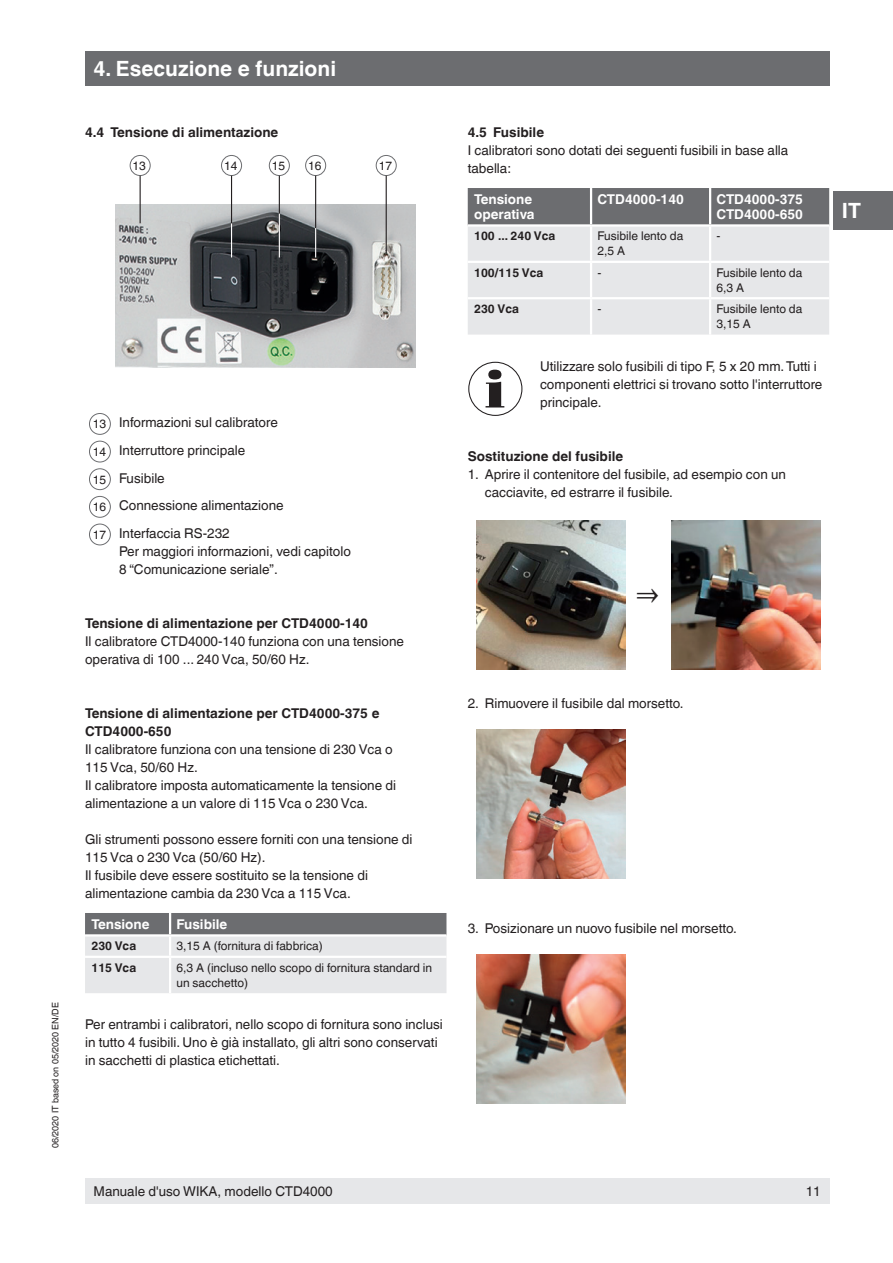
<style>
.page{position:relative;width:893px;height:1263px;background:#fff}
.page>*{position:absolute;margin:0;border:0;box-sizing:border-box;transform-origin:0 0}
.Subheadline2{font:700 30px "Helvetica World";color:#231f20}
.OI-Kopf{font:700 21px "Helvetica World";color:#fff}
.Running_text{font:13.5px/18px "Helvetica World";color:#231f20}
.Subheadline2-2{font:700 13.5px/18px "Helvetica World";color:#231f20}
.Gefahrensymbole{font:13.5px/18px "Helvetica World";color:#231f20}
.Tables_-_Headline{font:700 13.5px/15px "Helvetica World";color:#fff}
.Tables_-_Running_tex{font:12px/15px "Helvetica World";color:#231f20}
.Tables_-_Running_tex-2{font:700 12px "Helvetica World";color:#231f20}
.Zahl___Schrift_im_Kr{font:12px "Helvetica World";color:#231f20}
.t1{font:9px "Helvetica World";color:#231f20}
</style>
<div class="page">
<div style="left:85px;top:1178px;width:744px;height:25px;background:#e6e7e9"></div>
<div style="left:85px;top:51px;width:744px;height:34px;background:#6c6d70"></div>
<div style="left:833px;top:191px;width:60px;height:39px;background:#6c6d70"></div>
<div style="left:89px;top:413px;width:22px;height:22px;border:1px solid #6c6d70;border-radius:50%"></div>
<div style="left:89px;top:441px;width:22px;height:21px;border:1px solid #6c6d70;border-radius:50%"></div>
<div style="left:89px;top:469px;width:22px;height:21px;border:1px solid #6c6d70;border-radius:50%"></div>
<div style="left:89px;top:496px;width:22px;height:21px;border:1px solid #6c6d70;border-radius:50%"></div>
<div style="left:89px;top:524px;width:22px;height:21px;border:1px solid #6c6d70;border-radius:50%"></div>
<svg style="left:85px;top:913px;width:361px;height:80px;background:#c4c5c7"></svg>
<hr style="left:169px;top:913px;width:2px;height:21px;background:#fff">
<hr style="left:85px;top:934px;width:85px;height:2px;background:#fff">
<hr style="left:170px;top:934px;width:276px;height:2px;background:#fff">
<hr style="left:169px;top:936px;width:2px;height:20px;background:#fff">
<hr style="left:85px;top:956px;width:85px;height:2px;background:#fff">
<hr style="left:170px;top:956px;width:276px;height:2px;background:#fff">
<hr style="left:169px;top:958px;width:2px;height:35px;background:#fff">
<img style="left:116px;top:204px;width:300px;height:164px">
<div style="left:130px;top:155px;width:20px;height:21px;border:1px solid #6c6d70;border-radius:50%"></div>
<div style="left:221px;top:155px;width:21px;height:21px;border:1px solid #6c6d70;border-radius:50%"></div>
<div style="left:269px;top:155px;width:21px;height:21px;border:1px solid #6c6d70;border-radius:50%"></div>
<div style="left:305px;top:155px;width:21px;height:21px;border:1px solid #6c6d70;border-radius:50%"></div>
<div style="left:376px;top:155px;width:20px;height:21px;border:1px solid #6c6d70;border-radius:50%"></div>
<hr style="left:231px;top:176px;width:1px;height:81px;background:#231f20">
<hr style="left:231px;top:223px;width:1px;height:34px;background:#fff">
<hr style="left:140px;top:176px;width:1px;height:47px;background:#231f20">
<hr style="left:279px;top:176px;width:1px;height:81px;background:#231f20">
<hr style="left:279px;top:214px;width:1px;height:43px;background:#fff">
<hr style="left:315px;top:176px;width:1px;height:81px;background:#231f20">
<svg style="left:315px;top:228px;width:1px;height:29px"></svg>
<hr style="left:386px;top:176px;width:1px;height:77px;background:#231f20">
<svg style="left:468px;top:188px;width:361px;height:147px;background:#c6c7ca"></svg>
<hr style="left:590px;top:188px;width:2px;height:36px;background:#fff">
<hr style="left:709px;top:188px;width:2px;height:36px;background:#fff">
<hr style="left:468px;top:224px;width:123px;height:3px;background:#fff">
<hr style="left:591px;top:224px;width:119px;height:3px;background:#fff">
<hr style="left:590px;top:227px;width:2px;height:34px;background:#fff">
<hr style="left:710px;top:224px;width:119px;height:3px;background:#fff">
<hr style="left:709px;top:227px;width:2px;height:34px;background:#fff">
<hr style="left:468px;top:261px;width:123px;height:2px;background:#fff">
<hr style="left:591px;top:261px;width:119px;height:2px;background:#fff">
<hr style="left:590px;top:263px;width:2px;height:34px;background:#fff">
<hr style="left:710px;top:261px;width:119px;height:2px;background:#fff">
<hr style="left:709px;top:263px;width:2px;height:34px;background:#fff">
<hr style="left:468px;top:297px;width:123px;height:2px;background:#fff">
<hr style="left:591px;top:297px;width:119px;height:2px;background:#fff">
<hr style="left:590px;top:299px;width:2px;height:36px;background:#fff">
<hr style="left:710px;top:297px;width:119px;height:2px;background:#fff">
<hr style="left:709px;top:299px;width:2px;height:36px;background:#fff">
<img style="left:476px;top:521px;width:149px;height:148px">
<img style="left:672px;top:521px;width:149px;height:148px">
<svg style="left:486px;top:370px;width:18px;height:37px"></svg>
<div style="left:468px;top:362px;width:54px;height:54px;border:1px solid #231f20;border-radius:50%"></div>
<img style="left:476px;top:729px;width:149px;height:149px">
<img style="left:476px;top:954px;width:149px;height:149px">
<p class="t1" style="left:50px;top:1148px;width:147px;rotate:-90deg">06/2020 IT based on 05/2020 EN/DE</p>
<p class="OI-Kopf" style="left:94px;top:56px;width:244px">4. Esecuzione e funzioni</p>
<p class="Subheadline2-2" style="left:85px;top:124px;width:195px">4.4 Tensione di alimentazione</p>
<p class="Zahl___Schrift_im_Kr" style="left:133px;top:159px;width:15px">13</p>
<p class="Zahl___Schrift_im_Kr" style="left:224px;top:159px;width:15px">14</p>
<p class="Zahl___Schrift_im_Kr" style="left:272px;top:159px;width:15px">15</p>
<p class="Zahl___Schrift_im_Kr" style="left:308px;top:159px;width:15px">16</p>
<p class="Zahl___Schrift_im_Kr" style="left:379px;top:159px;width:15px">17</p>
<p class="Zahl___Schrift_im_Kr" style="left:93px;top:417px;width:15px">13</p>
<p class="Running_text" style="left:119px;top:414px;width:160px">Informazioni sul calibratore</p>
<p class="Zahl___Schrift_im_Kr" style="left:93px;top:445px;width:15px">14</p>
<p class="Running_text" style="left:119px;top:441px;width:128px">Interruttore principale</p>
<p class="Zahl___Schrift_im_Kr" style="left:93px;top:472px;width:15px">15</p>
<p class="Running_text" style="left:119px;top:469px;width:47px">Fusibile</p>
<p class="Zahl___Schrift_im_Kr" style="left:93px;top:500px;width:15px">16</p>
<p class="Running_text" style="left:119px;top:496px;width:166px">Connessione alimentazione</p>
<p class="Zahl___Schrift_im_Kr" style="left:93px;top:528px;width:15px">17</p>
<p class="Running_text" style="left:119px;top:524px;width:112px">Interfaccia RS-232</p>
<p class="Running_text" style="left:119px;top:542px;width:233px">Per maggiori informazioni, vedi capitolo<br>8 “Comunicazione seriale”.</p>
<p class="Subheadline2-2" style="left:85px;top:614px;width:284px">Tensione di alimentazione per CTD4000-140</p>
<p class="Running_text" style="left:85px;top:632px;width:320px">Il calibratore CTD4000-140 funziona con una tensione operativa di 100 ... 240 Vca, 50/60 Hz.</p>
<p class="Subheadline2-2" style="left:85px;top:704px;width:296px">Tensione di alimentazione per CTD4000-375 e<br>CTD4000-650</p>
<p class="Running_text" style="left:85px;top:740px;width:309px">Il calibratore funziona con una tensione di 230 Vca o<br>115 Vca, 50/60 Hz.</p>
<p class="Running_text" style="left:85px;top:776px;width:313px">Il calibratore imposta automaticamente la tensione di alimentazione a un valore di 115 Vca o 230 Vca.</p>
<p class="Running_text" style="left:85px;top:830px;width:329px">Gli strumenti possono essere forniti con una tensione di<br>115 Vca o 230 Vca (50/60 Hz).</p>
<p class="Running_text" style="left:85px;top:866px;width:284px">Il fusibile deve essere sostituito se la tensione di alimentazione cambia da 230 Vca a 115 Vca.</p>
<p class="Tables_-_Headline" style="left:91px;top:917px;width:60px">Tensione</p>
<p class="Tables_-_Headline" style="left:176px;top:917px;width:52px">Fusibile</p>
<p class="Tables_-_Running_tex-2" style="left:91px;top:939px;width:46px">230 Vca</p>
<p class="Tables_-_Running_tex" style="left:176px;top:939px;width:148px">3,15 A (fornitura di fabbrica)</p>
<p class="Tables_-_Running_tex-2" style="left:91px;top:961px;width:46px">115 Vca</p>
<p class="Tables_-_Running_tex" style="left:176px;top:960px;width:257px">6,3 A (incluso nello scopo di fornitura standard in un sacchetto)</p>
<p class="Running_text" style="left:85px;top:1015px;width:359px">Per entrambi i calibratori, nello scopo di fornitura sono inclusi in tutto 4 fusibili. Uno è già installato, gli altri sono conservati in sacchetti di plastica etichettati.</p>
<p class="Subheadline2-2" style="left:468px;top:124px;width:78px">4.5 Fusibile</p>
<p class="Running_text" style="left:468px;top:142px;width:322px">I calibratori sono dotati dei seguenti fusibili in base alla tabella:</p>
<p class="Tables_-_Headline" style="left:474px;top:192px;width:62px">Tensione operativa</p>
<p class="Tables_-_Headline" style="left:597px;top:192px;width:88px">CTD4000-140</p>
<p class="Tables_-_Headline" style="left:716px;top:192px;width:88px">CTD4000-375</p>
<p class="Tables_-_Headline" style="left:716px;top:207px;width:88px">CTD4000-650</p>
<p class="Tables_-_Running_tex-2" style="left:474px;top:229px;width:83px">100 ... 240 Vca</p>
<p class="Tables_-_Running_tex" style="left:597px;top:229px;width:87px">Fusibile lento da<br>2,5 A</p>
<p class="Tables_-_Running_tex" style="left:716px;top:229px;width:5px">-</p>
<p class="Tables_-_Running_tex-2" style="left:474px;top:266px;width:71px">100/115 Vca</p>
<p class="Tables_-_Running_tex" style="left:597px;top:265px;width:5px">-</p>
<p class="Tables_-_Running_tex" style="left:716px;top:265px;width:87px">Fusibile lento da<br>6,3 A</p>
<p class="Tables_-_Running_tex-2" style="left:474px;top:302px;width:46px">230 Vca</p>
<p class="Tables_-_Running_tex" style="left:597px;top:302px;width:5px">-</p>
<p class="Tables_-_Running_tex" style="left:716px;top:302px;width:87px">Fusibile lento da<br>3,15 A</p>
<p class="Gefahrensymbole" style="left:540px;top:357px;width:284px">Utilizzare solo fusibili di tipo F, 5 x 20 mm. Tutti i componenti elettrici si trovano sotto l'interruttore principale.</p>
<p class="Subheadline2-2" style="left:468px;top:447px;width:157px">Sostituzione del fusibile</p>
<p class="Running_text" style="left:485px;top:465px;width:303px;text-indent:-17px">1. Aprire il contenitore del fusibile, ad esempio con un cacciavite, ed estrarre il fusibile.</p>
<h2 class="OI-Kopf" style="left:842px;top:198px;width:21px">IT</h2>
<p class="Subheadline2" style="left:637px;top:578px;width:24px">⇒</p>
<p class="Running_text" style="left:468px;top:695px;width:217px">2. Rimuovere il fusibile dal morsetto.</p>
<p class="Running_text" style="left:468px;top:920px;width:271px">3. Posizionare un nuovo fusibile nel morsetto.</p>
<p class="Running_text" style="left:94px;top:1182px;width:241px">Manuale d'uso WIKA, modello CTD4000</p>
<p class="Running_text" style="left:806px;top:1182px;width:17px">11</p>
</div>
